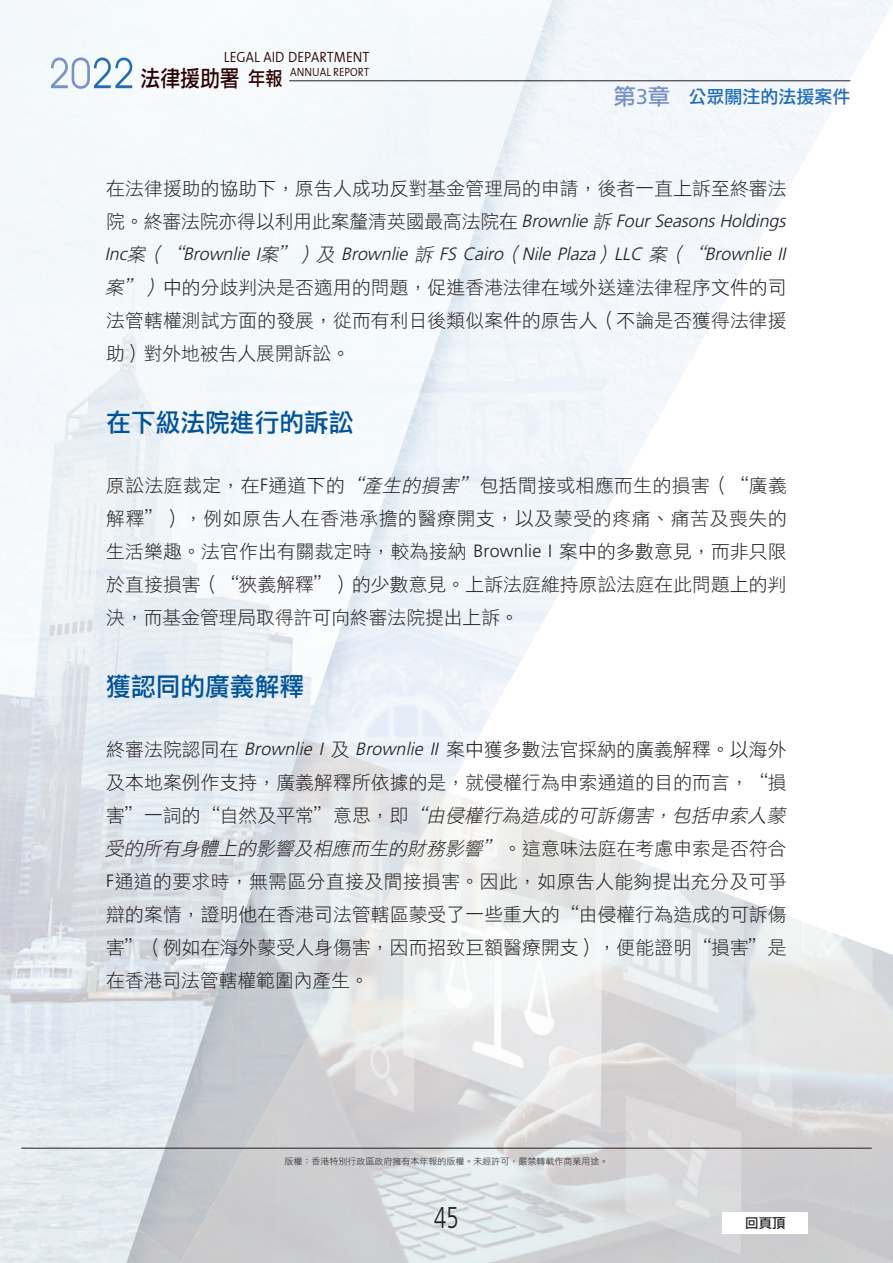
<style>
.page{position:relative;width:893px;height:1263px;background:#fff}
.page>*{position:absolute;margin:0;border:0;box-sizing:border-box;transform-origin:0 0}
.t1{font:300 30px "Frutiger LT Std";color:#231f20;scale:.73 1}
.t2{font:25.5px "DF Li Hei Md WIN BF";color:#015399}
.t3{font:22.5px "DF Li Hei Md WIN BF";color:#2c0000;scale:.88 1}
.t4{font:19.5px "DF Li Hei Md WIN BF";color:#2c0000;scale:.88 1}
.t5{font:18.75px/33px "DF Li Hei W3 WIN BF";letter-spacing:.01em;color:#231f20;text-align:justify}
.t6{font:18px "DF Li Hei Md WIN BF";color:#226db6}
.t7{font:italic 300 17.85px/33px "Frutiger LT Std";color:#231f20}
.t8{font:15px "The Sans Semi Light Caps";color:#2c0000;scale:.9 1}
.t9{font:13.5px "DF Li Hei Md WIN BF";color:#231f20}
.t10{font:12px "The Sans Semi Light Caps";color:#2c0000;scale:.9 1}
.t11{font:9px "DF Li Hei W3 WIN BF";color:#231f20}
.s1{font-size:22.5px;color:#7790c9}
.s2{font-family:"Frutiger LT Std";font-size:21.3px;color:#7790c9}
.s3{font-family:"DF Li Hei W3 WIN BF";font-weight:400;font-style:normal;font-size:18.75px}
.s4{font-family:"DF Li Hei W3 WIN BF";font-weight:400;font-size:18.75px}
.s5{font-style:italic}
.s6{font-family:"Frutiger LT Std";font-weight:300;font-size:17.85px}
.s7{font-family:"Frutiger LT Std";font-weight:300;font-style:italic;font-size:17.85px}
</style>
<div class="page">
<div style="left:0;top:0;width:505px;height:308px;background:#f4f8fb"></div>
<img style="left:504px;top:0;width:52px;height:142px">
<img style="left:0;top:307px;width:297px;height:641px">
<img style="left:297px;top:307px;width:151px;height:161px">
<img style="left:297px;top:468px;width:97px;height:160px">
<img style="left:297px;top:628px;width:43px;height:110px">
<img style="left:0;top:948px;width:178px;height:315px">
<img style="left:592px;top:844px;width:157px;height:419px">
<img style="left:383px;top:791px;width:209px;height:472px">
<img style="left:249px;top:738px;width:198px;height:159px">
<img style="left:178px;top:897px;width:162px;height:213px">
<img style="left:340px;top:897px;width:47px;height:84px">
<img style="left:124px;top:1109px;width:54px;height:154px">
<img style="left:178px;top:1110px;width:89px;height:106px">
<img style="left:178px;top:1216px;width:29px;height:47px">
<svg style="left:51px;top:58px;width:81px;height:31px"></svg>
<hr style="left:289px;top:80px;width:561px;height:1px;background:#231f20">
<hr style="left:21px;top:1148px;width:851px;height:1px;background:#231f20">
<div style="left:723px;top:1212px;width:85px;height:21px;background:#fff"></div>
<p class="t8" style="left:224px;top:44px;width:163px">LEGAL AID DEPARTMENT</p>
<p class="t3" style="left:141px;top:67px;width:114px">法律援助署</p>
<p class="t10" style="left:290px;top:62px;width:89px">ANNUAL REPORT</p>
<p class="t4" style="left:248px;top:68px;width:41px">年報</p>
<p class="t6" style="left:614px;top:87px;width:238px"><span class="s1">第</span><span class="s2">3</span><span class="s1">章</span> 公眾關注的法援案件</p>
<p class="t5" style="left:106px;top:171px;width:682px">在法律援助的協助下，原告人成功反對基金管理局的申請，後者一直上訴至終審法</p>
<p class="t7" style="left:105px;top:205px;width:686px"><span class="s3">院。終審法院亦得以利用此案釐清英國最高法院在</span> Brownlie <span class="s4">訴</span> FourSeasonsHoldings<br>Inc<span class="s4">案（“</span>Brownlie I<span class="s4">案”）及</span> Brownlie <span class="s4">訴</span> FS Cairo<span class="s4">（</span>Nile Plaza<span class="s4">）</span>LLC <span class="s4">案（“</span>Brownlie II</p>
<p class="t5" style="left:105px;top:270px;width:683px"><span class="s5">案”）</span>中的分歧判決是否適用的問題，促進香港法律在域外送達法律程序文件的司法管轄權測試方面的發展，從而有利日後類似案件的原告人（不論是否獲得法律援助）對外地被告人展開訴訟。</p>
<h2 class="t2" style="left:106px;top:410px;width:249px">在下級法院進行的訴訟</h2>
<p class="t5" style="left:106px;top:468px;width:682px">原訟法庭裁定，在<span class="s6">F</span>通道下的<span class="s5">“產生的損害”</span>包括間接或相應而生的損害（“廣義解釋”），例如原告人在香港承擔的醫療開支，以及蒙受的疼痛、痛苦及喪失的生活樂趣。法官作出有關裁定時，較為接納 <span class="s6">Brownlie I</span> 案中的多數意見，而非只限於直接損害（“狹義解釋”）的少數意見。上訴法庭維持原訟法庭在此問題上的判決，而基金管理局取得許可向終審法院提出上訴。</p>
<h2 class="t2" style="left:106px;top:674px;width:199px">獲認同的廣義解釋</h2>
<p class="t5" style="left:105px;top:732px;width:686px;text-align:left">終審法院認同在 <span class="s7">Brownlie I</span> 及 <span class="s7">Brownlie II</span> 案中獲多數法官採納的廣義解釋。以海外及本地案例作支持，廣義解釋所依據的是，就侵權行為申索通道的目的而言，“損害” 一詞的 “ 自然及平常 ” 意思，即<span class="s5">“由侵權行為造成的可訴傷害，包括申索人蒙受的所有身體上的影響及相應而生的財務影響”</span>。這意味法庭在考慮申索是否符合<span class="s6">F</span>通道的要求時，無需區分直接及間接損害。因此，如原告人能夠提出充分及可爭辯的案情，證明他在香港司法管轄區蒙受了一些重大的“由侵權行為造成的可訴傷害”（例如在海外蒙受人身傷害，因而招致巨額醫療開支），便能證明“損害”是在香港司法管轄權範圍內產生。</p>
<p class="t11" style="left:284px;top:1157px;width:326px">版權：香港特別行政區政府擁有本年報的版權。未經許可，嚴禁轉載作商業用途。</p>
<h1 class="t1" style="left:434px;top:1201px;width:35px">45</h1>
<p class="t9" style="left:745px;top:1216px;width:42px">回頁頂</p>
</div>
